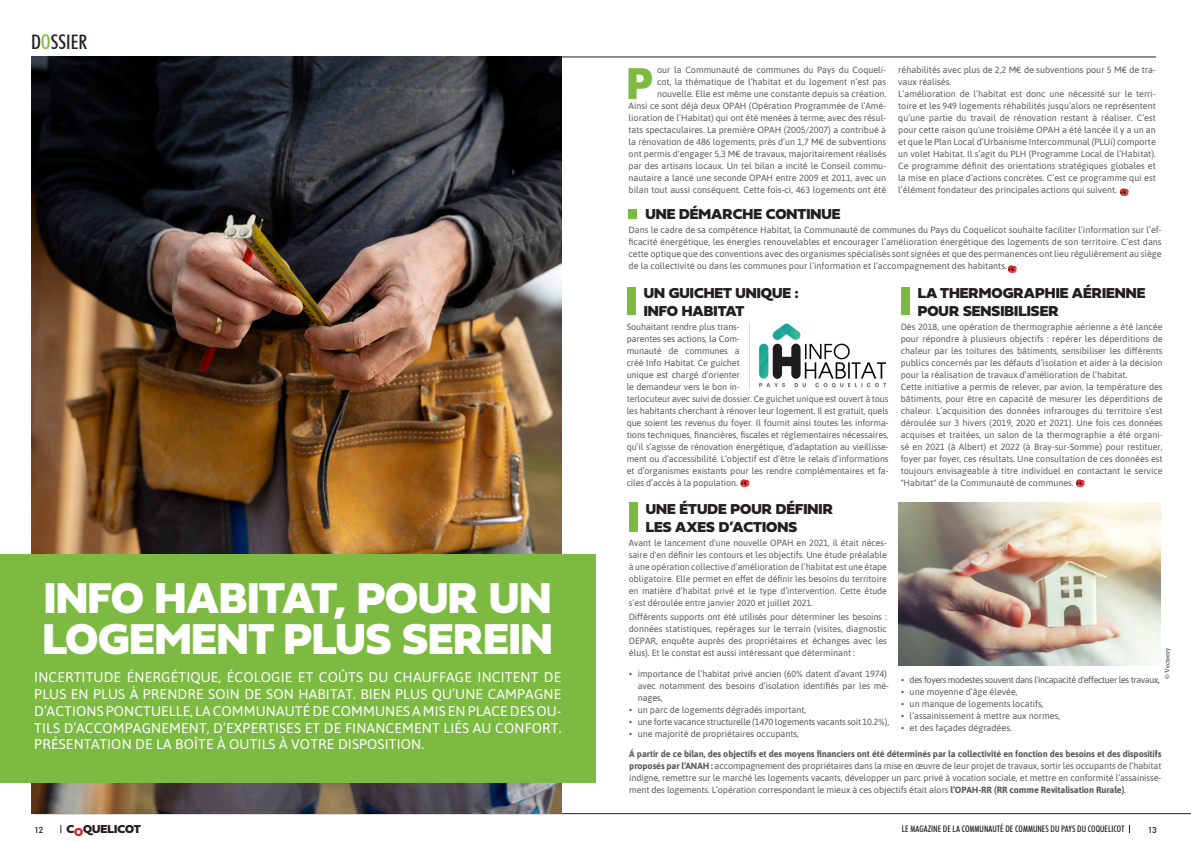
<style>
.page{position:relative;width:1191px;height:842px;background:#fff}
.page>*{position:absolute;margin:0;border:0;box-sizing:border-box;transform-origin:0 0}
.t1{font:45px/41px "Fieldwork Geo Black";color:#fff}
.t2{font:700 40.8px "Futura";color:#7dba42}
.t3{font:500 condensed 20px "Futura BT";color:#231f20}
.t4{font:15px/18px "Fieldwork Geo Black";color:#231f20}
.t5{font:14px/16.8px "Asap";letter-spacing:.01em;color:#fff;text-align:justify}
.t6{font:12px "Fieldwork Geo Black";color:#231f20}
.t7{font:9px/12px "Asap";color:#57585a;text-align:justify}
.t8{font:9px "Asap";letter-spacing:-.04em;color:#57585a}
.t9{font:9px "Asap";letter-spacing:-.02em;color:#57585a}
.t10{font:500 condensed 9px "Futura BT";color:#231f20}
.t11{font:500 8px "Futura";color:#231f20}
.t12{font:7px "Minion Pro";letter-spacing:.005em;color:#231f20}
.s1{color:#7dba42}
.s2{font-weight:700}
.s3{color:#d1232a}
</style>
<div class="page">
<hr style="left:31px;top:57px;width:1125px;height:1px;background:#231f20">
<hr style="left:34px;top:813px;width:1157px;height:1px;background:#231f20">
<img style="left:31px;top:57px;width:530px;height:756px">
<div style="left:629px;top:502px;width:8px;height:29px;background:#7dba42"></div>
<div style="left:0;top:554px;width:595px;height:228px;background:#7dba42"></div>
<div style="left:628px;top:209px;width:9px;height:9px;background:#7dba42"></div>
<img style="left:898px;top:503px;width:262px;height:162px">
<svg style="left:1119px;top:188px;width:10px;height:8px"></svg>
<div style="left:901px;top:288px;width:9px;height:27px;background:#7dba42"></div>
<img style="left:749px;top:323px;width:138px;height:66px">
<svg style="left:1076px;top:479px;width:9px;height:8px"></svg>
<div style="left:627px;top:287px;width:8px;height:28px;background:#7dba42"></div>
<svg style="left:740px;top:479px;width:9px;height:8px"></svg>
<svg style="left:1008px;top:265px;width:9px;height:8px"></svg>
<p class="t3" style="left:31px;top:30px;width:58px">D<span class="s1">O</span>SSIER</p>
<p class="t1" style="left:43px;top:573px;width:511px">INFO HABITAT, POUR UN<br>LOGEMENT PLUS SEREIN</p>
<p class="t5" style="left:34px;top:668px;width:529px">INCERTITUDE ÉNERGÉTIQUE, ÉCOLOGIE ET COÛTS DU CHAUFFAGE INCITENT DE PLUS EN PLUS À PRENDRE SOIN DE SON HABITAT. BIEN PLUS QU’UNE CAMPAGNE D’ACTIONS PONCTUELLE, LA COMMUNAUTÉ DE COMMUNES A MIS EN PLACE DES OU-TILS D’ACCOMPAGNEMENT, D’EXPERTISES ET DE FINANCEMENT LIÉS AU CONFORT.<br>PRÉSENTATION DE LA BOÎTE À OUTILS À VOTRE DISPOSITION.</p>
<p class="t7" style="left:628px;top:64px;width:259px;text-align:right">our la Communauté de communes du Pays du Coqueli-<br>cot, la thématique de l’habitat et du logement n’est pas nouvelle. Elle est même une constante depuis sa création.<br>Ainsi ce sont déjà deux OPAH (Opération Programmée de l’Amé&shy;lioration de l’Habitat) qui ont été menées à terme, avec des résul&shy;tats spectaculaires. La première OPAH (2005/2007) a contribué à la rénovation de 486 logements, près d’un 1,7 M€ de subventions ont permis d'engager 5,3 M€ de travaux, majoritairement réalisés par des artisans locaux. Un tel bilan a incité le Conseil commu&shy;nautaire a lancé une seconde OPAH entre 2009 et 2011, avec un bilan tout aussi conséquent. Cette fois-ci, 463 logements ont été</p>
<p class="t7" style="left:898px;top:64px;width:259px">réhabilités avec plus de 2,2 M€ de subventions pour 5 M€ de tra&shy;vaux réalisés.</p>
<p class="t2" style="left:625px;top:54px;width:29px">P</p>
<p class="t7" style="left:898px;top:88px;width:259px">L’amélioration de l’habitat est donc une nécessité sur le terri&shy;toire et les 949 logements réhabilités jusqu’alors ne représentent qu’une partie du travail de rénovation restant à réaliser. C’est pour cette raison qu'une troisième OPAH a été lancée il y a un an et que le Plan Local d’Urbanisme Intercommunal (PLUi) comporte un volet Habitat. Il s’agit du PLH (Programme Local de l’Habitat).<br>Ce programme définit des orientations stratégiques globales et la mise en place d’actions concrètes. C’est ce programme qui est l’élément fondateur des principales actions qui suivent.</p>
<p class="t4" style="left:645px;top:204px;width:196px">UNE DÉMARCHE CONTINUE</p>
<p class="t7" style="left:628px;top:224px;width:534px">Dans le cadre de sa compétence Habitat, la Communauté de communes du Pays du Coquelicot souhaite faciliter l’information sur l’ef&shy;ficacité énergétique, les énergies renouvelables et encourager l’amélioration énergétique des logements de son territoire. C’est dans cette optique que des conventions avec des organismes spécialisés sont signées et que des permanences ont lieu régulièrement au siège de la collectivité ou dans les communes pour l’information et l’accompagnement des habitants.</p>
<p class="t4" style="left:643px;top:282px;width:156px">UN GUICHET UNIQUE :</p>
<p class="t4" style="left:643px;top:300px;width:102px">INFO HABITAT</p>
<p class="t7" style="left:626px;top:320px;width:263px;text-align:left">Souhaitant rendre plus trans-<br>parentes ses actions, la Com-<br>munauté de communes a<br>créé Info Habitat. Ce guichet<br>unique est chargé d'orienter<br>le demandeur vers le bon in-<br>terlocuteur avec suivi de dossier. Ce guichet unique est ouvert à tous les habitants cherchant à rénover leur logement. Il est gratuit, quels que soient les revenus du foyer. Il fournit ainsi toutes les informa&shy;tions techniques, financières, fiscales et réglementaires nécessaires, qu’il s’agisse de rénovation énergétique, d’adaptation au vieillisse&shy;ment ou d’accessibilité. L’objectif est d’être le relais d’informations et d’organismes existants pour les rendre complémentaires et fa&shy;ciles d’accès à la population.</p>
<p class="t4" style="left:917px;top:282px;width:229px">LA THERMOGRAPHIE AÉRIENNE<br>POUR SENSIBILISER</p>
<p class="t7" style="left:900px;top:320px;width:263px">Dès 2018, une opération de thermographie aérienne a été lancée pour répondre à plusieurs objectifs : repérer les déperditions de chaleur par les toitures des bâtiments, sensibiliser les différents publics concernés par les défauts d’isolation et aider à la décision pour la réalisation de travaux d’amélioration de l’habitat.</p>
<p class="t7" style="left:900px;top:380px;width:263px">Cette initiative a permis de relever, par avion, la température des bâtiments, pour être en capacité de mesurer les déperditions de chaleur. L’acquisition des données infrarouges du territoire s’est déroulée sur 3 hivers (2019, 2020 et 2021). Une fois ces données acquises et traitées, un salon de la thermographie a été organi&shy;sé en 2021 (à Albert) et 2022 (à Bray-sur-Somme) pour restituer, foyer par foyer, ces résultats. Une consultation de ces données est toujours envisageable à titre individuel en contactant le service "Habitat" de la Communauté de communes.</p>
<p class="t4" style="left:646px;top:498px;width:189px">UNE ÉTUDE POUR DÉFINIR</p>
<p class="t4" style="left:646px;top:516px;width:153px">LES AXES D’ACTIONS</p>
<p class="t7" style="left:629px;top:536px;width:260px">Avant le lancement d'une nouvelle OPAH en 2021, il était néces&shy;saire d'en définir les contours et les objectifs. Une étude préalable à une opération collective d’amélioration de l’habitat est une étape obligatoire. Elle permet en effet de définir les besoins du territoire en matière d’habitat privé et le type d’intervention. Cette étude s’est déroulée entre janvier 2020 et juillet 2021.</p>
<p class="t7" style="left:629px;top:610px;width:260px">Différents supports ont été utilisés pour déterminer les besoins : données statistiques, repérages sur le terrain (visites, diagnostic DEPAR, enquête auprès des propriétaires et échanges avec les élus). Et le constat est aussi intéressant que déterminant :</p>
<p class="t12" style="left:1162px;top:679px;width:33px;rotate:-90deg">© Vecteezy</p>
<p class="t7" style="left:638px;top:667px;width:253px;text-align:left;text-indent:-9px">• importance de l’habitat privé ancien (60% datent d’avant 1974) avec notamment des besoins d’isolation identifiés par les mé&shy;nages,</p>
<p class="t7" style="left:629px;top:703px;width:178px">• un parc de logements dégradés important,</p>
<p class="t9" style="left:629px;top:715px;width:261px">• une forte vacance structurelle (1470 logements vacants soit 10.2%),</p>
<p class="t7" style="left:629px;top:727px;width:171px">• une majorité de propriétaires occupants,</p>
<p class="t8" style="left:901px;top:673px;width:260px">• des foyers modestes souvent dans l'incapacité d'effectuer les travaux,</p>
<p class="t7" style="left:901px;top:685px;width:118px">• une moyenne d’âge élevée,</p>
<p class="t7" style="left:901px;top:697px;width:144px">• un manque de logements locatifs,</p>
<p class="t7" style="left:901px;top:709px;width:160px">• l’assainissement à mettre aux normes,</p>
<p class="t7" style="left:901px;top:721px;width:112px">• et des façades dégradées.</p>
<p class="t7" style="left:629px;top:748px;width:533px"><span class="s2">Á partir de ce bilan, des objectifs et des moyens financiers ont été déterminés par la collectivité en fonction des besoins et des dispositifs proposés par l’ANAH :</span> accompagnement des propriétaires dans la mise en œuvre de leur projet de travaux, sortir les occupants de l’habitat indigne, remettre sur le marché les logements vacants, développer un parc privé à vocation sociale, et mettre en conformité l’assainisse&shy;ment des logements. L’opération correspondant le mieux à ces objectifs était alors <span class="s2">l’OPAH-RR (RR comme Revitalisation Rurale)</span>.</p>
<p class="t11" style="left:34px;top:824px;width:11px">12</p>
<h3 class="t6" style="left:66px;top:818px;width:76px">C<span class="s3">O</span>QUELICOT</h3>
<p class="t10" style="left:902px;top:823px;width:224px">LE MAGAZINE DE LA COMMUNAUTÉ DE COMMUNES DU PAYS DU COQUELICOT</p>
<p class="t11" style="left:1147px;top:824px;width:11px">13</p>
</div>
